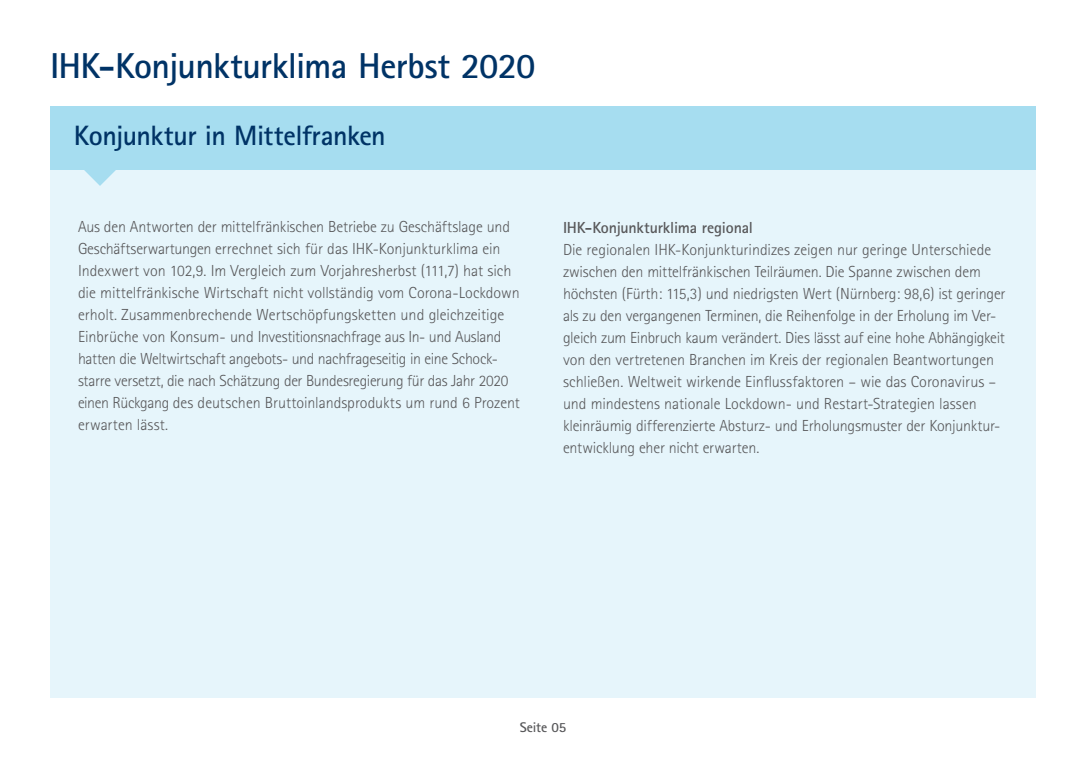
<style>
.page{position:relative;width:1086px;height:768px;background:#fff}
.page>*{position:absolute;margin:0;border:0;box-sizing:border-box;transform-origin:0 0}
.Headline_Kategorie_2{font:700 36px "Rotis Sans Serif";letter-spacing:-.02em;color:#036}
.Headline_Kategorie_2-2{font:700 28px "Rotis Sans Serif";letter-spacing:-.02em;color:#036}
.Fliesstext_10_pt_tit{font:300 16px/22px "Rotis Sans Serif";letter-spacing:-.01em;color:#58585a}
.Fliesstext_10_pt_tit-2{font:700 16px "Rotis Sans Serif";letter-spacing:-.015em;color:#58585a}
.Headline_Kategorie_2-3{font:700 14px "Rotis Sans Serif";letter-spacing:-.015em;color:#58585a}
</style>
<div class="page">
<div style="left:50px;top:106px;width:986px;height:592px;background:#e6f5fb"></div>
<div style="left:50px;top:106px;width:986px;height:64px;background:#a6ddf0"></div>
<svg style="left:84px;top:170px;width:32px;height:16px"></svg>
<p class="Headline_Kategorie_2" style="left:50px;top:44px;width:487px">IHK-Konjunkturklima Herbst 2020</p>
<p class="Headline_Kategorie_2-2" style="left:74px;top:118px;width:314px">Konjunktur in Mittelfranken</p>
<p class="Fliesstext_10_pt_tit" style="left:78px;top:216px;width:444px">Aus den Antworten der mittelfränkischen Betriebe zu Geschäftslage und Geschäftserwartungen errechnet sich für das IHK-Konjunkturklima ein Indexwert von 102,9. Im Vergleich zum Vorjahresherbst (111,7) hat sich die mittelfränkische Wirtschaft nicht vollständig vom Corona-Lockdown erholt. Zusammenbrechende Wertschöpfungsketten und gleichzeitige Einbrüche von Konsum- und Investitionsnachfrage aus In- und Ausland hatten die Weltwirtschaft angebots- und nachfrageseitig in eine Schock&shy;starre versetzt, die nach Schätzung der Bundesregierung für das Jahr 2020 einen Rückgang des deutschen Bruttoinlandsprodukts um rund 6 Prozent erwarten lässt.</p>
<p class="Fliesstext_10_pt_tit-2" style="left:563px;top:217px;width:192px">IHK-Konjunkturklima regional</p>
<p class="Fliesstext_10_pt_tit" style="left:563px;top:238px;width:444px">Die regionalen IHK-Konjunkturindizes zeigen nur geringe Unterschiede zwischen den mittelfränkischen Teilräumen. Die Spanne zwischen dem höchsten (Fürth: 115,3) und niedrigsten Wert (Nürnberg: 98,6) ist geringer als zu den vergangenen Terminen, die Reihenfolge in der Erholung im Ver&shy;gleich zum Einbruch kaum verändert. Dies lässt auf eine hohe Abhängigkeit von den vertretenen Branchen im Kreis der regionalen Beantwortungen schließen. Weltweit wirkende Einflussfaktoren – wie das Coronavirus – und mindestens nationale Lockdown- und Restart-Strategien lassen kleinräumig differenzierte Absturz- und Erholungsmuster der Konjunktur&shy;entwicklung eher nicht erwarten.</p>
<p class="Headline_Kategorie_2-3" style="left:520px;top:718px;width:48px">Seite 05</p>
</div>
